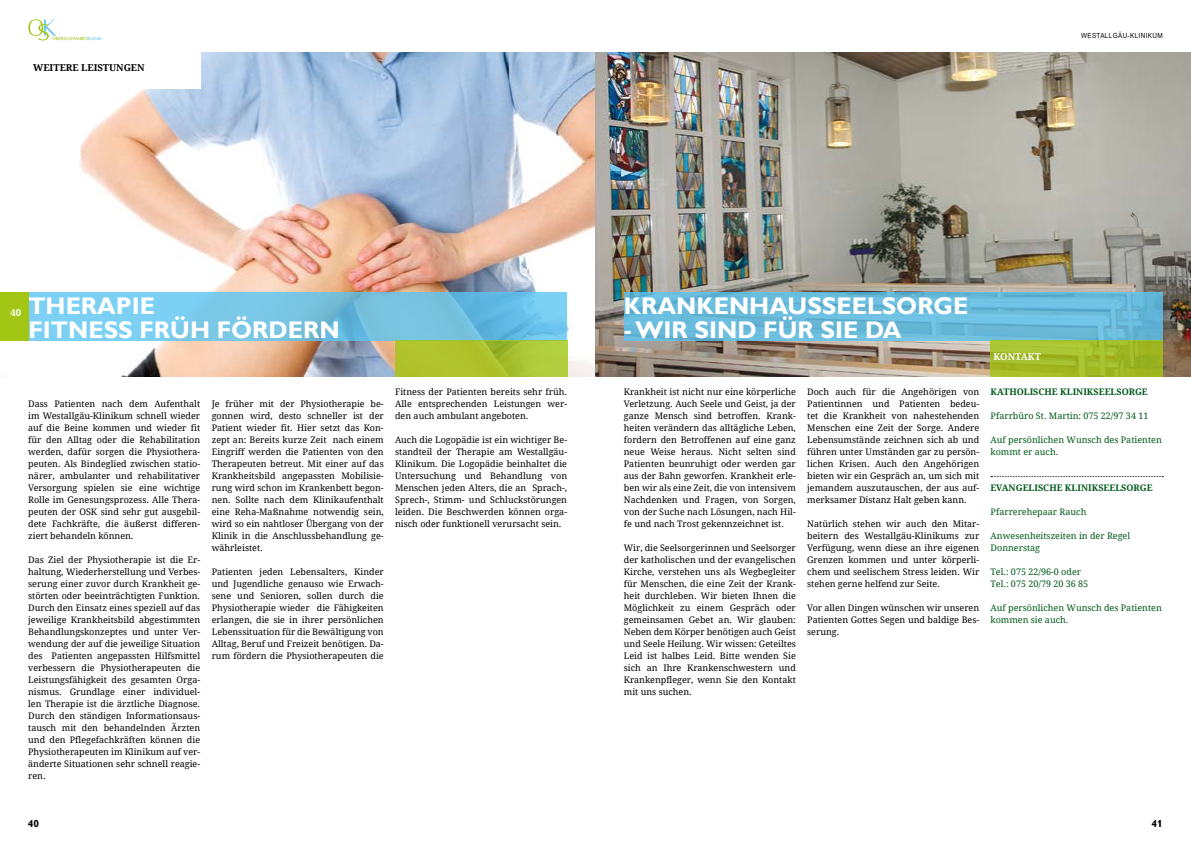
<style>
.page{position:relative;width:1191px;height:842px;background:#fff}
.page>*{position:absolute;margin:0;border:0;box-sizing:border-box;transform-origin:0 0}
.t1{font:700 24px/24px "Gill Alt One";color:#fff}
.t2{font:700 10.1px "Gill Alt One";color:#000}
.t3{font:700 9.5px "Droid Serif";color:#000}
.t4{font:700 9.5px "Droid Serif";color:#fff}
.t5{font:9px/12px "Droid Serif";color:#000;text-align:justify}
.t6{font:9px/12px "Droid Serif";color:#015a1a}
.t7{font:700 9px "Droid Serif";color:#015a1a}
.t8{font:7px "Arial Narrow";letter-spacing:.05em;color:#000;scale:1.1 1}
</style>
<div class="page">
<svg style="left:28px;top:19px;width:74px;height:22px"></svg>
<img style="left:0;top:52px;width:595px;height:324px">
<img style="left:595px;top:52px;width:596px;height:324px">
<svg style="left:28px;top:292px;width:539px;height:48px;background:#74c5e6"></svg>
<svg style="left:624px;top:292px;width:538px;height:48px;background:#68badb"></svg>
<div style="left:0;top:292px;width:28px;height:48px;background:#a2c613"></div>
<div style="left:28px;top:46px;width:172px;height:42px;background:#fff"></div>
<svg style="left:991px;top:476px;width:172px;height:1px"></svg>
<svg style="left:395px;top:340px;width:172px;height:36px;background:#acc430"></svg>
<svg style="left:990px;top:340px;width:172px;height:36px;background:#a2bb28"></svg>
<p class="t3" style="left:33px;top:63px;width:113px">WEITERE LEISTUNGEN</p>
<p class="t8" style="left:1081px;top:30px;width:76px">WESTALLGÄU-KLINIKUM</p>
<p class="t4" style="left:11px;top:307px;width:12px">40</p>
<h1 class="t1" style="left:28px;top:294px;width:313px">THERAPIE<br>FITNESS FRÜH FÖRDERN</h1>
<h1 class="t1" style="left:624px;top:294px;width:346px">KRANKENHAUSSEELSORGE</h1>
<h1 class="t1" style="left:624px;top:318px;width:279px">- WIR SIND FÜR SIE DA</h1>
<p class="t5" style="left:28px;top:398px;width:173px">Dass Patienten nach dem Aufenthalt im Westallgäu-Klinikum schnell wieder auf die Beine kommen und wieder fit für den Alltag oder die Rehabilitation werden, dafür sorgen die Physiothera&shy;peuten. Als Bindeglied zwischen statio&shy;närer, ambulanter und rehabilitativer Versorgung spielen sie eine wichtige Rolle im Genesungsprozess. Alle Thera&shy;peuten der OSK sind sehr gut ausgebil&shy;dete Fachkräfte, die äußerst differen&shy;ziert behandeln können.</p>
<p class="t5" style="left:28px;top:554px;width:173px">Das Ziel der Physiotherapie ist die Er&shy;haltung, Wiederherstellung und Verbes&shy;serung einer zuvor durch Krankheit ge&shy;störten oder beeinträchtigten Funktion.<br>Durch den Einsatz eines speziell auf das jeweilige Krankheitsbild abgestimmten Behandlungskonzeptes und unter Ver&shy;wendung der auf die jeweilige Situation des Patienten angepassten Hilfsmittel verbessern die Physiotherapeuten die Leistungsfähigkeit des gesamten Orga&shy;nismus. Grundlage einer individuel&shy;len Therapie ist die ärztliche Diagnose.<br>Durch den ständigen Informationsaus&shy;tausch mit den behandelnden Ärzten und den Pflegefachkräften können die Physiotherapeuten im Klinikum auf ver&shy;änderte Situationen sehr schnell reagie&shy;ren.</p>
<p class="t5" style="left:212px;top:398px;width:173px">Je früher mit der Physiotherapie be&shy;gonnen wird, desto schneller ist der Patient wieder fit. Hier setzt das Kon&shy;zept an: Bereits kurze Zeit nach einem Eingriff werden die Patienten von den Therapeuten betreut. Mit einer auf das Krankheitsbild angepassten Mobilisie&shy;rung wird schon im Krankenbett begon&shy;nen. Sollte nach dem Klinikaufenthalt eine Reha-Maßnahme notwendig sein, wird so ein nahtloser Übergang von der Klinik in die Anschlussbehandlung ge&shy;währleistet.</p>
<p class="t5" style="left:212px;top:566px;width:173px">Patienten jeden Lebensalters, Kinder und Jugendliche genauso wie Erwach&shy;sene und Senioren, sollen durch die Physiotherapie wieder die Fähigkeiten erlangen, die sie in ihrer persönlichen Lebenssituation für die Bewältigung von Alltag, Beruf und Freizeit benötigen. Da&shy;rum fördern die Physiotherapeuten die</p>
<p class="t5" style="left:395px;top:386px;width:173px">Fitness der Patienten bereits sehr früh.<br>Alle entsprechenden Leistungen wer&shy;den auch ambulant angeboten.</p>
<p class="t5" style="left:395px;top:434px;width:173px">Auch die Logopädie ist ein wichtiger Be&shy;standteil der Therapie am Westallgäu-Klinikum. Die Logopädie beinhaltet die Untersuchung und Behandlung von Menschen jeden Alters, die an Sprach-, Sprech-, Stimm- und Schluckstörungen leiden. Die Beschwerden können orga&shy;nisch oder funktionell verursacht sein.</p>
<p class="t5" style="left:624px;top:386px;width:173px">Krankheit ist nicht nur eine körperliche Verletzung. Auch Seele und Geist, ja der ganze Mensch sind betroffen. Krank&shy;heiten verändern das alltägliche Leben, fordern den Betroffenen auf eine ganz neue Weise heraus. Nicht selten sind Patienten beunruhigt oder werden gar aus der Bahn geworfen. Krankheit erle&shy;ben wir als eine Zeit, die von intensivem Nachdenken und Fragen, von Sorgen, von der Suche nach Lösungen, nach Hil&shy;fe und nach Trost gekennzeichnet ist.</p>
<p class="t5" style="left:624px;top:542px;width:173px">Wir, die Seelsorgerinnen und Seelsorger der katholischen und der evangelischen Kirche, verstehen uns als Wegbegleiter für Menschen, die eine Zeit der Krank&shy;heit durchleben. Wir bieten Ihnen die Möglichkeit zu einem Gespräch oder gemeinsamen Gebet an. Wir glauben:<br>Neben dem Körper benötigen auch Geist und Seele Heilung. Wir wissen: Geteiltes Leid ist halbes Leid. Bitte wenden Sie sich an Ihre Krankenschwestern und Krankenpfleger, wenn Sie den Kontakt mit uns suchen.</p>
<p class="t5" style="left:807px;top:386px;width:173px">Doch auch für die Angehörigen von Patientinnen und Patienten bedeu&shy;tet die Krankheit von nahestehenden Menschen eine Zeit der Sorge. Andere Lebensumstände zeichnen sich ab und führen unter Umständen gar zu persön&shy;lichen Krisen. Auch den Angehörigen bieten wir ein Gespräch an, um sich mit jemandem auszutauschen, der aus auf&shy;merksamer Distanz Halt geben kann.</p>
<p class="t5" style="left:807px;top:518px;width:173px">Natürlich stehen wir auch den Mitar&shy;beitern des Westallgäu-Klinikums zur Verfügung, wenn diese an ihre eigenen Grenzen kommen und unter körperli&shy;chem und seelischem Stress leiden. Wir stehen gerne helfend zur Seite.</p>
<p class="t5" style="left:807px;top:602px;width:173px">Vor allen Dingen wünschen wir unseren Patienten Gottes Segen und baldige Bes&shy;serung.</p>
<p class="t4" style="left:993px;top:351px;width:49px">KONTAKT</p>
<p class="t7" style="left:990px;top:387px;width:159px">KATHOLISCHE KLINIKSEELSORGE</p>
<p class="t6" style="left:990px;top:410px;width:159px">Pfarrbüro St. Martin: 075 22/97 34 11</p>
<p class="t6" style="left:990px;top:434px;width:173px">Auf persönlichen Wunsch des Patienten kommt er auch.</p>
<p class="t7" style="left:990px;top:483px;width:163px">EVANGELISCHE KLINIKSEELSORGE</p>
<p class="t6" style="left:990px;top:506px;width:97px">Pfarrerehepaar Rauch</p>
<p class="t6" style="left:990px;top:530px;width:141px">Anwesenheitszeiten in der Regel<br>Donnerstag</p>
<p class="t6" style="left:990px;top:566px;width:99px">Tel.: 075 22/96-0 oder<br>Tel.: 075 20/79 20 36 85</p>
<p class="t6" style="left:990px;top:602px;width:173px">Auf persönlichen Wunsch des Patienten kommen sie auch.</p>
<p class="t2" style="left:28px;top:818px;width:13px">40</p>
<p class="t2" style="left:1151px;top:818px;width:13px">41</p>
</div>
